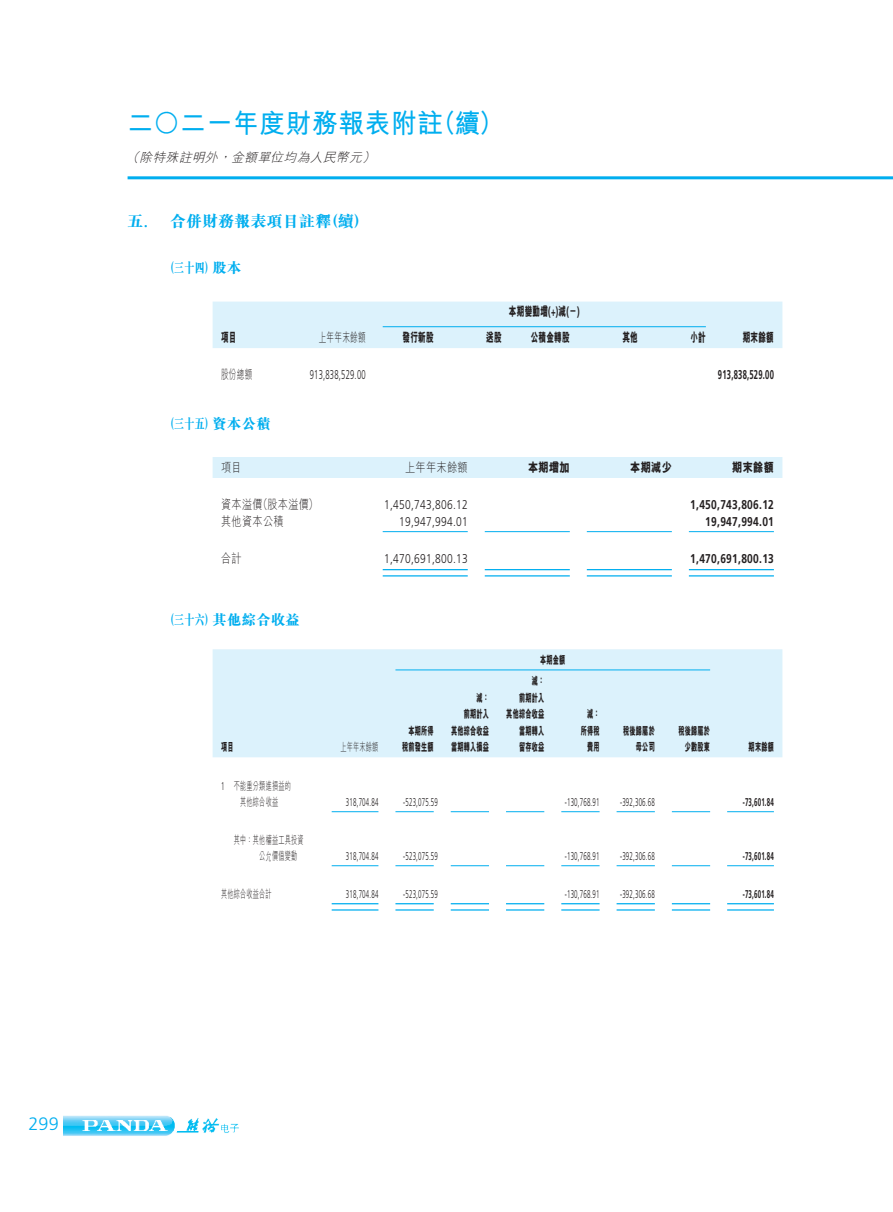
<style>
.page{position:relative;width:893px;height:1212px;background:#fff}
.page>*{position:absolute;margin:0;border:0;box-sizing:border-box;transform-origin:0 0}
.t1{font:700 27px "M Hei HK";letter-spacing:.03em;color:#00aeef;scale:.95 1}
.t2{font:300 18px "Frutiger LT Std";color:#00aeef}
.t3{font:800 15.75px "M Sung HK";letter-spacing:.025em;color:#00aeef}
.t4{font:800 14.25px "M Sung HK";letter-spacing:.025em;color:#00aeef;scale:.7 1}
.t5{font:700 12.75px "Frutiger LT Std";letter-spacing:.03em;color:#231f20;scale:.8 1}
.t6{font:300 12.75px "Frutiger LT Std";letter-spacing:.03em;color:#231f20;scale:.8 1}
.t7{font:800 12.75px "M Hei HK";letter-spacing:.03em;color:#231f20;scale:.6 1}
.t8{font:300 12.75px "M Hei HK";letter-spacing:.03em;color:#231f20;scale:.8 1}
.t9{font:italic 300 12.75px "M Hei HK";color:#231f20}
.t10{font:700 12.75px "Frutiger LT Std";letter-spacing:.03em;color:#231f20;scale:.6 1}
.t11{font:300 12.75px "Frutiger LT Std";letter-spacing:.03em;color:#231f20;scale:.6 1}
.t12{font:800 12.75px "M Hei HK";letter-spacing:.03em;color:#231f20;scale:.8 1}
.t13{font:300 12.75px "M Hei HK";letter-spacing:.03em;color:#231f20;scale:.6 1}
.t14{font:300 11.25px "Frutiger LT Std";letter-spacing:.03em;color:#231f20;scale:.55 1}
.t15{font:800 11.25px/16.5px "M Hei HK";letter-spacing:.03em;color:#231f20;text-align:center;scale:.55 1}
.t16{font:300 11.25px "M Hei HK";letter-spacing:.03em;color:#231f20;scale:.55 1}
.t17{font:700 11.25px "Frutiger LT Std";letter-spacing:.03em;color:#231f20;scale:.55 1}
.s1{font-family:"Garamond";font-weight:700}
.s2{font-family:"Frutiger LT Std";font-weight:700}
</style>
<div class="page">
<hr style="left:128px;top:176px;width:765px;height:3px;background:#00aeef">
<img style="left:64px;top:1115px;width:175px;height:21px">
<div style="left:213px;top:302px;width:569px;height:46px;background:#dcf2fc"></div>
<hr style="left:383px;top:326px;width:323px;height:1px;background:#00aeef">
<div style="left:213px;top:457px;width:569px;height:21px;background:#dcf2fc"></div>
<hr style="left:383px;top:531px;width:85px;height:1px;background:#00aeef">
<hr style="left:485px;top:531px;width:85px;height:1px;background:#00aeef">
<hr style="left:587px;top:531px;width:85px;height:1px;background:#00aeef">
<hr style="left:689px;top:531px;width:85px;height:1px;background:#00aeef">
<hr style="left:383px;top:569px;width:85px;height:1px;background:#00aeef">
<hr style="left:383px;top:575px;width:85px;height:1px;background:#00aeef">
<hr style="left:485px;top:569px;width:85px;height:1px;background:#00aeef">
<hr style="left:485px;top:575px;width:85px;height:1px;background:#00aeef">
<hr style="left:587px;top:569px;width:85px;height:1px;background:#00aeef">
<hr style="left:587px;top:575px;width:85px;height:1px;background:#00aeef">
<hr style="left:689px;top:569px;width:85px;height:1px;background:#00aeef">
<hr style="left:689px;top:575px;width:85px;height:1px;background:#00aeef">
<div style="left:213px;top:649px;width:569px;height:108px;background:#dcf2fc"></div>
<hr style="left:395px;top:669px;width:315px;height:1px;background:#00aeef">
<hr style="left:332px;top:811px;width:46px;height:1px;background:#00aeef">
<hr style="left:395px;top:811px;width:39px;height:1px;background:#00aeef">
<hr style="left:451px;top:811px;width:38px;height:1px;background:#00aeef">
<hr style="left:506px;top:811px;width:38px;height:1px;background:#00aeef">
<hr style="left:561px;top:811px;width:39px;height:1px;background:#00aeef">
<hr style="left:617px;top:811px;width:38px;height:1px;background:#00aeef">
<hr style="left:672px;top:811px;width:38px;height:1px;background:#00aeef">
<hr style="left:727px;top:811px;width:47px;height:1px;background:#00aeef">
<hr style="left:332px;top:865px;width:46px;height:1px;background:#00aeef">
<hr style="left:395px;top:865px;width:39px;height:1px;background:#00aeef">
<hr style="left:451px;top:865px;width:38px;height:1px;background:#00aeef">
<hr style="left:506px;top:865px;width:38px;height:1px;background:#00aeef">
<hr style="left:561px;top:865px;width:39px;height:1px;background:#00aeef">
<hr style="left:617px;top:865px;width:38px;height:1px;background:#00aeef">
<hr style="left:672px;top:865px;width:38px;height:1px;background:#00aeef">
<hr style="left:727px;top:865px;width:47px;height:1px;background:#00aeef">
<hr style="left:332px;top:903px;width:46px;height:1px;background:#00aeef">
<hr style="left:332px;top:909px;width:46px;height:1px;background:#00aeef">
<hr style="left:395px;top:903px;width:39px;height:1px;background:#00aeef">
<hr style="left:395px;top:909px;width:39px;height:1px;background:#00aeef">
<hr style="left:451px;top:903px;width:38px;height:1px;background:#00aeef">
<hr style="left:451px;top:909px;width:38px;height:1px;background:#00aeef">
<hr style="left:506px;top:903px;width:38px;height:1px;background:#00aeef">
<hr style="left:506px;top:909px;width:38px;height:1px;background:#00aeef">
<hr style="left:561px;top:903px;width:39px;height:1px;background:#00aeef">
<hr style="left:561px;top:909px;width:39px;height:1px;background:#00aeef">
<hr style="left:617px;top:903px;width:38px;height:1px;background:#00aeef">
<hr style="left:617px;top:909px;width:38px;height:1px;background:#00aeef">
<hr style="left:672px;top:903px;width:38px;height:1px;background:#00aeef">
<hr style="left:672px;top:909px;width:38px;height:1px;background:#00aeef">
<hr style="left:727px;top:903px;width:47px;height:1px;background:#00aeef">
<hr style="left:727px;top:909px;width:47px;height:1px;background:#00aeef">
<h1 class="t1" style="left:128px;top:104px;width:334px">二〇二一年度財務報表附註</h1>
<h1 class="t1" style="left:431px;top:104px;width:79px">（續(</h1>
<p class="t9" style="left:126px;top:151px;width:18px">（</p>
<p class="t9" style="left:362px;top:151px;width:18px">(</p>
<p class="t9" style="left:231px;top:151px;width:136px">金額單位均為人民幣元</p>
<p class="t9" style="left:139px;top:151px;width:83px">除特殊註明外</p>
<p class="t9" style="left:218px;top:151px;width:18px">，</p>
<h3 class="t3" style="left:128px;top:213px;width:22px">五<span class="s1">.</span></h3>
<h3 class="t3" style="left:170px;top:213px;width:163px">合併財務報表項目註釋</h3>
<h3 class="t3" style="left:324px;top:213px;width:46px">（續(</h3>
<p class="t4" style="left:165px;top:261px;width:111px">（三十四）股本</p>
<p class="t7" style="left:221px;top:331px;width:27px">項目</p>
<p class="t13" style="left:221px;top:368px;width:54px">股份總額</p>
<p class="t4" style="left:165px;top:416px;width:152px">（三十五）資本公積</p>
<p class="t8" style="left:221px;top:461px;width:27px">項目</p>
<p class="t13" style="left:319px;top:331px;width:80px">上年年末餘額</p>
<p class="t11" style="left:310px;top:368px;width:95px">913,838,529.00</p>
<p class="t8" style="left:258px;top:498px;width:77px">（股本溢價(</p>
<p class="t8" style="left:221px;top:498px;width:54px">資本溢價</p>
<p class="t8" style="left:221px;top:515px;width:80px">其他資本公積</p>
<p class="t8" style="left:221px;top:552px;width:27px">合計</p>
<p class="t4" style="left:165px;top:613px;width:194px">（三十六）其他綜合收益</p>
<p class="t7" style="left:402px;top:331px;width:54px">發行新股</p>
<p class="t7" style="left:509px;top:305px;width:119px">本期變動增 減<span class="s2">)+(</span> －<span class="s2">) (</span></p>
<p class="t7" style="left:486px;top:331px;width:27px">送股</p>
<p class="t7" style="left:531px;top:331px;width:67px">公積金轉股</p>
<p class="t8" style="left:405px;top:461px;width:80px">上年年末餘額</p>
<p class="t6" style="left:384px;top:498px;width:106px">1,450,743,806.12</p>
<p class="t6" style="left:399px;top:514px;width:87px">19,947,994.01</p>
<p class="t6" style="left:384px;top:552px;width:106px">1,470,691,800.13</p>
<p class="t12" style="left:528px;top:461px;width:54px">本期增加</p>
<p class="t15" style="left:540px;top:652px;width:47px">本期金額</p>
<p class="t15" style="left:221px;top:739px;width:24px">項目</p>
<p class="t14" style="left:221px;top:779px;width:8px">1</p>
<p class="t16" style="left:234px;top:780px;width:105px">不能重分類進損益的</p>
<p class="t16" style="left:240px;top:796px;width:71px">其他綜合收益</p>
<p class="t16" style="left:234px;top:834px;width:128px">其中：其他權益工具投資</p>
<p class="t16" style="left:259px;top:850px;width:71px">公允價值變動</p>
<p class="t16" style="left:221px;top:888px;width:94px">其他綜合收益合計</p>
<p class="t16" style="left:340px;top:741px;width:71px">上年年末餘額</p>
<p class="t15" style="left:402px;top:722px;width:59px">本期所得稅前發生額</p>
<p class="t15" style="left:451px;top:689px;width:71px;text-align:right">：減<br>前期計入<br>其他綜合收益當期轉入損益</p>
<p class="t15" style="left:506px;top:673px;width:71px;text-align:right">：減<br>前期計入<br>其他綜合收益當期轉入<br>留存收益</p>
<p class="t15" style="left:581px;top:706px;width:36px">：減所得稅費用</p>
<p class="t14" style="left:346px;top:796px;width:61px">318,704.84</p>
<p class="t14" style="left:403px;top:796px;width:65px">-523,075.59</p>
<p class="t14" style="left:565px;top:796px;width:65px">-130,768.91</p>
<p class="t14" style="left:346px;top:850px;width:61px">318,704.84</p>
<p class="t14" style="left:403px;top:850px;width:65px">-523,075.59</p>
<p class="t14" style="left:565px;top:850px;width:65px">-130,768.91</p>
<p class="t14" style="left:346px;top:887px;width:61px">318,704.84</p>
<p class="t14" style="left:403px;top:887px;width:65px">-523,075.59</p>
<p class="t14" style="left:565px;top:887px;width:65px">-130,768.91</p>
<p class="t7" style="left:622px;top:331px;width:27px">其他</p>
<p class="t7" style="left:690px;top:331px;width:27px">小計</p>
<p class="t7" style="left:743px;top:331px;width:54px">期末餘額</p>
<p class="t10" style="left:718px;top:368px;width:95px">913,838,529.00</p>
<p class="t12" style="left:630px;top:461px;width:54px">本期減少</p>
<p class="t12" style="left:732px;top:461px;width:54px">期末餘額</p>
<p class="t5" style="left:690px;top:497px;width:106px">1,450,743,806.12</p>
<p class="t5" style="left:705px;top:514px;width:87px">19,947,994.01</p>
<p class="t5" style="left:690px;top:551px;width:106px">1,470,691,800.13</p>
<p class="t15" style="left:623px;top:722px;width:59px;text-align:right">稅後歸屬於母公司</p>
<p class="t15" style="left:678px;top:722px;width:59px">稅後歸屬於少數股東</p>
<p class="t15" style="left:749px;top:739px;width:47px">期末餘額</p>
<p class="t14" style="left:620px;top:796px;width:65px">-392,306.68</p>
<p class="t17" style="left:743px;top:796px;width:58px">-73,601.84</p>
<p class="t14" style="left:620px;top:850px;width:65px">-392,306.68</p>
<p class="t17" style="left:743px;top:850px;width:58px">-73,601.84</p>
<p class="t14" style="left:620px;top:887px;width:65px">-392,306.68</p>
<p class="t17" style="left:743px;top:887px;width:58px">-73,601.84</p>
<h2 class="t2" style="left:28px;top:1114px;width:32px">299</h2>
</div>
